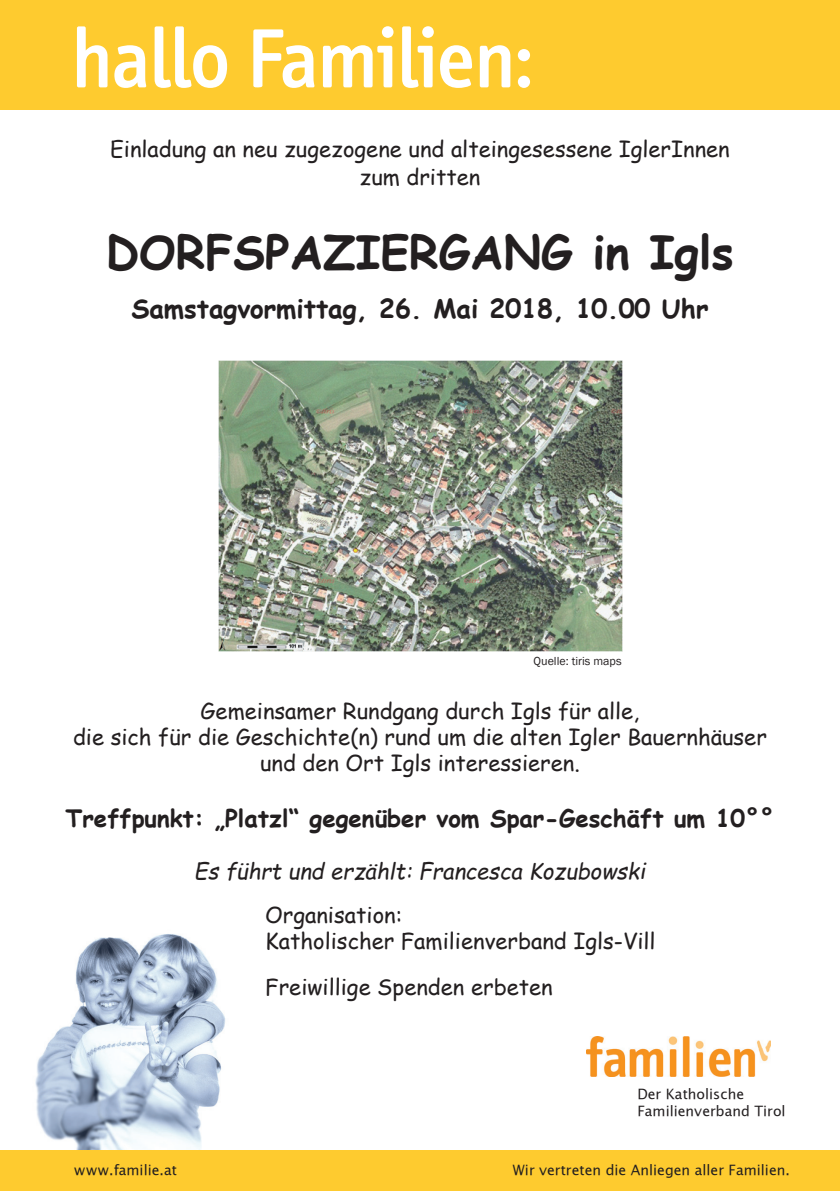
<style>
.page{position:relative;width:840px;height:1191px;background:#fff}
.page>*{position:absolute;margin:0;border:0;box-sizing:border-box;transform-origin:0 0}
.t1{font:500 86px "Info";letter-spacing:-.01em;color:#fff}
.t2{font:700 46px "Comic Sans MS";color:#231f20}
.t3{font:700 26px "Comic Sans MS";color:#231f20}
.t4{font:700 24px "Comic Sans MS";color:#231f20}
.t5{font:22px/26.4px "Comic Sans MS";color:#231f20;text-align:center}
.t6{font:italic 22px "Comic Sans MS";color:#231f20}
.t7{font:14px/16.8px "Lucida Sans";color:#231f20}
.t8{font:12px "Franklin Gothic";color:#231f20}
</style>
<div class="page">
<img style="left:218px;top:361px;width:404px;height:290px">
<img style="left:35px;top:934px;width:190px;height:216px">
<div style="left:1px;top:1150px;width:838px;height:41px;background:#fecb2f"></div>
<div style="left:1px;top:0;width:838px;height:110px;background:#fecb2f"></div>
<img style="left:586px;top:1036px;width:183px;height:40px">
<h1 class="t1" style="left:71px;top:10px;width:462px">hallo Familien:</h1>
<p class="t5" style="left:110px;top:133px;width:620px;line-height:28.8px">Einladung an neu zugezogene und alteingesessene IglerInnen zum dritten</p>
<h2 class="t2" style="left:106px;top:219px;width:629px">DORFSPAZIERGANG in Igls</h2>
<p class="t3" style="left:131px;top:289px;width:578px">Samstagvormittag, 26. Mai 2018, 10.00 Uhr</p>
<p class="t8" style="left:533px;top:654px;width:89px">Quelle: tiris maps</p>
<p class="t5" style="left:73px;top:696px;width:695px">Gemeinsamer Rundgang durch Igls für alle,<br>die sich für die Geschichte(n) rund um die alten Igler Bauernhäuser und den Ort Igls interessieren.</p>
<p class="t4" style="left:66px;top:800px;width:709px">Treffpunkt: „Platzl“ gegenüber vom Spar-Geschäft um 10°°</p>
<p class="t6" style="left:194px;top:855px;width:452px">Es führt und erzählt: Francesca Kozubowski</p>
<p class="t5" style="left:265px;top:901px;width:391px;text-align:left">Organisation:<br>Katholischer Familienverband Igls-Vill</p>
<p class="t5" style="left:265px;top:973px;width:289px">Freiwillige Spenden erbeten</p>
<p class="t7" style="left:637px;top:1085px;width:150px">Der Katholische<br>Familienverband Tirol</p>
<p class="t7" style="left:74px;top:1161px;width:104px">www.familie.at</p>
<p class="t7" style="left:512px;top:1161px;width:278px">Wir vertreten die Anliegen aller Familien.</p>
</div>
